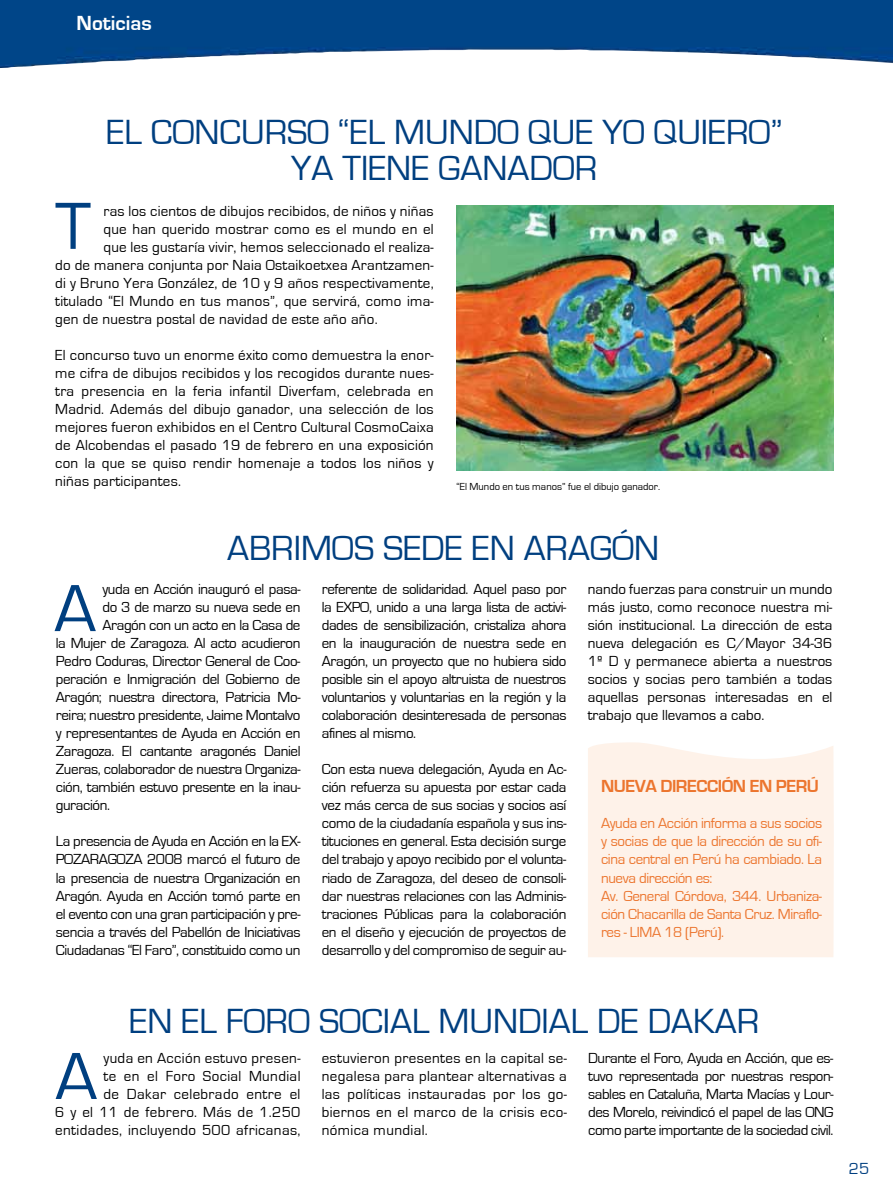
<style>
.page{position:relative;width:893px;height:1204px;background:#fff}
.page>*{position:absolute;margin:0;border:0;box-sizing:border-box;transform-origin:0 0}
.t1{font:69px "Eurostile";color:#003f80}
.t2{font:36px/36px "Eurostile";color:#003f80;text-align:center}
.t3{font:700 21px "Eurostile";color:#fff}
.t4{font:700 18px "Eurostile";letter-spacing:-.025em;color:#ec752e}
.t5{font:16.5px "Eurostile";color:#003f80}
.t6{font:15px/18px "Eurostile";letter-spacing:-.02em;color:#000;text-align:justify}
.t7{font:15px "Eurostile";letter-spacing:.015em;color:#000}
.t8{font:15px/18px "Eurostile";letter-spacing:-.025em;color:#ec752e}
.t9{font:15px/18px "Eurostile";letter-spacing:.025em;color:#000;text-align:right}
.t10{font:10.5px "Eurostile";color:#000}
</style>
<div class="page">
<img style="left:0;top:0;width:893px;height:68px">
<div style="left:588px;top:742px;width:246px;height:215px;background:#fef2e9"></div>
<img style="left:456px;top:205px;width:377px;height:265px">
<h3 class="t3" style="left:77px;top:12px;width:77px">Noticias</h3>
<h2 class="t2" style="left:107px;top:115px;width:677px">EL CONCURSO “EL MUNDO QUE YO QUIERO”<br>YA TIENE GANADOR</h2>
<p class="t7" style="left:103px;top:203px;width:332px">ras los cientos de dibujos recibidos, de niños y niñas</p>
<p class="t7" style="left:103px;top:221px;width:332px">que han querido mostrar como es el mundo en el</p>
<p class="t7" style="left:103px;top:239px;width:332px">que les gustaría vivir, hemos seleccionado el realiza-</p>
<p class="t7" style="left:55px;top:257px;width:380px">do de manera conjunta por Naia Ostaikoetxea Arantzamen-</p>
<p class="t7" style="left:55px;top:275px;width:380px">di y Bruno Yera González, de 10 y 9 años respectivamente,</p>
<p class="t7" style="left:55px;top:293px;width:380px">titulado “El Mundo en tus manos”, que servirá, como ima-</p>
<p class="t7" style="left:55px;top:311px;width:324px">gen de nuestra postal de navidad de este año año.</p>
<p class="t6" style="left:55px;top:346px;width:380px">El concurso tuvo un enorme éxito como demuestra la enor&shy;me cifra de dibujos recibidos y los recogidos durante nues&shy;tra presencia en la feria infantil Diverfam, celebrada en Madrid. Además del dibujo ganador, una selección de los mejores fueron exhibidos en el Centro Cultural CosmoCaixa de Alcobendas el pasado 19 de febrero en una exposición con la que se quiso rendir homenaje a todos los niños y niñas participantes.</p>
<h1 class="t1" style="left:55px;top:189px;width:37px">T</h1>
<p class="t10" style="left:456px;top:480px;width:205px">“El Mundo en tus manos” fue el dibujo ganador.</p>
<h2 class="t2" style="left:227px;top:531px;width:434px">ABRIMOS SEDE EN ARAGÓN</h2>
<p class="t6" style="left:102px;top:580px;width:200px">yuda en Acción inauguró el pasa-</p>
<p class="t6" style="left:102px;top:598px;width:200px">do 3 de marzo su nueva sede en</p>
<p class="t6" style="left:102px;top:616px;width:200px">Aragón con un acto en la Casa de</p>
<p class="t6" style="left:56px;top:634px;width:246px">la Mujer de Zaragoza. Al acto acudieron</p>
<p class="t6" style="left:56px;top:652px;width:246px">Pedro Coduras, Director General de Coo-</p>
<p class="t6" style="left:56px;top:670px;width:246px">peración e Inmigración del Gobierno de</p>
<p class="t6" style="left:56px;top:688px;width:246px">Aragón; nuestra directora, Patricia Mo-</p>
<p class="t6" style="left:56px;top:706px;width:246px">reira; nuestro presidente, Jaime Montalvo</p>
<p class="t6" style="left:56px;top:724px;width:246px">y representantes de Ayuda en Acción en</p>
<p class="t6" style="left:56px;top:742px;width:246px">Zaragoza. El cantante aragonés Daniel</p>
<p class="t6" style="left:56px;top:760px;width:246px">Zueras, colaborador de nuestra Organiza-</p>
<p class="t6" style="left:56px;top:778px;width:246px">ción, también estuvo presente en la inau-</p>
<p class="t6" style="left:56px;top:796px;width:56px">guración.</p>
<p class="t6" style="left:56px;top:832px;width:246px">La presencia de Ayuda en Acción en la EX-POZARAGOZA 2008 marcó el futuro de la presencia de nuestra Organización en Aragón. Ayuda en Acción tomó parte en el evento con una gran participación y pre&shy;sencia a través del Pabellón de Iniciativas Ciudadanas “El Faro”, constituido como un</p>
<p class="t6" style="left:322px;top:580px;width:246px">referente de solidaridad. Aquel paso por la EXPO, unido a una larga lista de activi&shy;dades de sensibilización, cristaliza ahora en la inauguración de nuestra sede en Aragón, un proyecto que no hubiera sido posible sin el apoyo altruista de nuestros voluntarios y voluntarias en la región y la colaboración desinteresada de personas afines al mismo.</p>
<p class="t6" style="left:322px;top:760px;width:246px">Con esta nueva delegación, Ayuda en Ac&shy;ción refuerza su apuesta por estar cada vez más cerca de sus socias y socios así como de la ciudadanía española y sus ins&shy;tituciones en general. Esta decisión surge del trabajo y apoyo recibido por el volunta&shy;riado de Zaragoza, del deseo de consoli&shy;dar nuestras relaciones con las Adminis&shy;traciones Públicas para la colaboración en el diseño y ejecución de proyectos de desarrollo y del compromiso de seguir au-</p>
<p class="t6" style="left:588px;top:580px;width:246px">nando fuerzas para construir un mundo más justo, como reconoce nuestra mi&shy;sión institucional. La dirección de esta nueva delegación es C/Mayor 34-36<br>1º D y permanece abierta a nuestros socios y socias pero también a todas aquellas personas interesadas en el trabajo que llevamos a cabo.</p>
<h1 class="t1" style="left:54px;top:571px;width:43px">A</h1>
<p class="t4" style="left:601px;top:776px;width:219px">NUEVA DIRECCIÓN EN PERÚ</p>
<p class="t8" style="left:601px;top:814px;width:223px">Ayuda en Acción informa a sus socios y socias de que la dirección de su ofi&shy;cina central en Perú ha cambiado. La nueva dirección es:<br>Av. General Córdova, 344. Urbaniza&shy;ción Chacarilla de Santa Cruz. Miraflo&shy;res - LIMA 18 (Perú).</p>
<h2 class="t2" style="left:130px;top:1004px;width:631px">EN EL FORO SOCIAL MUNDIAL DE DAKAR</h2>
<p class="t9" style="left:55px;top:1048px;width:247px">yuda en Acción estuvo presen-<br>te en el Foro Social Mundial<br>de Dakar celebrado entre el<br>6 y el 11 de febrero. Más de 1.250 entidades, incluyendo 500 africanas,</p>
<p class="t6" style="left:322px;top:1048px;width:247px">estuvieron presentes en la capital se&shy;negalesa para plantear alternativas a las políticas instauradas por los go&shy;biernos en el marco de la crisis eco&shy;nómica mundial.</p>
<p class="t6" style="left:588px;top:1048px;width:247px">Durante el Foro, Ayuda en Acción, que es&shy;tuvo representada por nuestras respon&shy;sables en Cataluña, Marta Macías y Lour&shy;des Morelo, reivindicó el papel de las ONG como parte importante de la sociedad civil.</p>
<h1 class="t1" style="left:55px;top:1039px;width:43px">A</h1>
<p class="t5" style="left:849px;top:1159px;width:22px">25</p>
</div>
